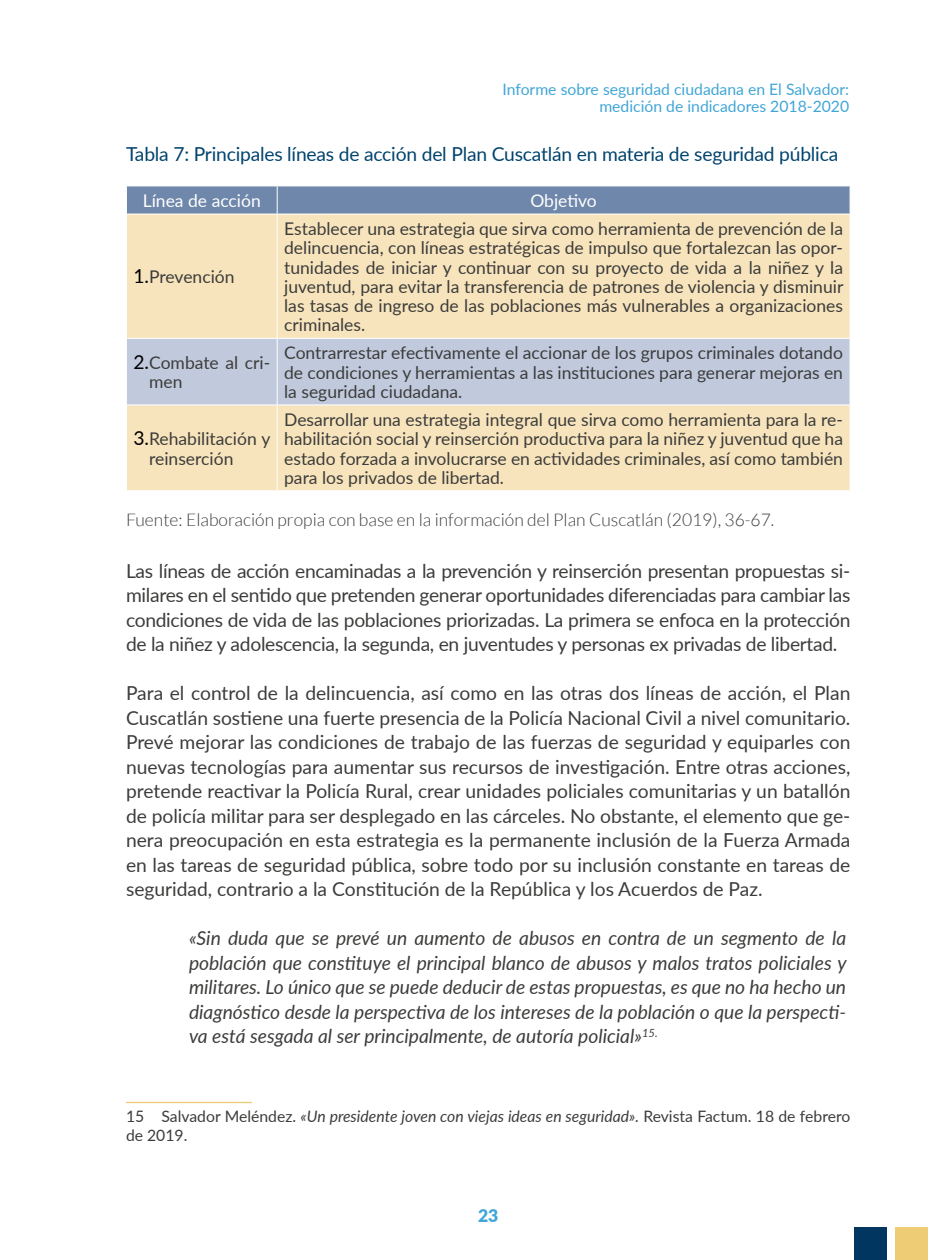
<style>
.page{position:relative;width:945px;height:1260px;background:#fff}
.page>*{position:absolute;margin:0;border:0;box-sizing:border-box;transform-origin:0 0}
.t1{font:19.25px/24.5px "Lato";letter-spacing:-.015em;color:#3c3c3b;text-align:justify}
.t2{font:italic 19.25px/24.5px "Lato";color:#3c3c3b;text-align:justify}
.t3{font:19.25px "Lato";letter-spacing:-.01em;color:#00436d}
.t4{font:17.5px/19.2px "Lato";color:#3c3c3b;text-align:justify}
.t5{font:300 17.5px "Lato";color:#3c3c3b}
.t6{font:17.5px "Lato";color:#fff}
.t7{font:900 17.5px "Lato";color:#41a6d7}
.t8{font:15.75px/19.2px "Lato";color:#3c3c3b}
.t9{font:15.75px/17.5px "Lato";color:#41a6d7;text-align:right}
.s1{font-size:19.25px;color:#000}
.s2{font-style:italic}
</style>
<div class="page">
<div style="left:854px;top:1228px;width:32px;height:32px;background:#00365f"></div>
<div style="left:896px;top:1228px;width:32px;height:32px;background:#eecb75"></div>
<div style="left:127px;top:215px;width:723px;height:275px;background:#f7e4bc"></div>
<div style="left:127px;top:339px;width:723px;height:66px;background:#c1cadd"></div>
<svg style="left:126px;top:186px;width:724px;height:28px;background:#738bad"></svg>
<hr style="left:277px;top:214px;width:1px;height:124px;background:#fff">
<hr style="left:126px;top:338px;width:151px;height:1px;background:#fff">
<hr style="left:277px;top:338px;width:573px;height:1px;background:#fff">
<hr style="left:277px;top:339px;width:1px;height:66px;background:#fff">
<hr style="left:126px;top:405px;width:151px;height:1px;background:#fff">
<hr style="left:277px;top:405px;width:573px;height:1px;background:#fff">
<hr style="left:277px;top:405px;width:1px;height:85px;background:#fff">
<hr style="left:126px;top:1102px;width:126px;height:1px;background:#eecb75">
<p class="t9" style="left:502px;top:80px;width:348px">Informe sobre seguridad ciudadana en El Salvador: medición de indicadores 2018-2020</p>
<p class="t3" style="left:126px;top:140px;width:714px">Tabla 7: Principales líneas de acción del Plan Cuscatlán en materia de seguridad pública</p>
<p class="t6" style="left:143px;top:188px;width:120px">Línea de acción</p>
<p class="t6" style="left:530px;top:188px;width:68px">Objetivo</p>
<p class="t4" style="left:133px;top:267px;width:103px"><span class="s1">1.</span>Prevención</p>
<p class="t4" style="left:284px;top:218px;width:561px">Establecer una estrategia que sirva como herramienta de prevención de la delincuencia, con líneas estratégicas de impulso que fortalezcan las opor&shy;tunidades de iniciar y continuar con su proyecto de vida a la niñez y la juventud, para evitar la transferencia de patrones de violencia y disminuir las tasas de ingreso de las poblaciones más vulnerables a organizaciones criminales.</p>
<p class="t4" style="left:149px;top:352px;width:122px;text-indent:-16px"><span class="s1">2.</span>Combate al cri&shy;men</p>
<p class="t4" style="left:284px;top:343px;width:560px">Contrarrestar efectivamente el accionar de los grupos criminales dotando de condiciones y herramientas a las instituciones para generar mejoras en la seguridad ciudadana.</p>
<p class="t4" style="left:149px;top:429px;width:123px;text-indent:-16px"><span class="s1">3.</span>Rehabilitación y reinserción</p>
<p class="t4" style="left:284px;top:409px;width:560px">Desarrollar una estrategia integral que sirva como herramienta para la re&shy;habilitación social y reinserción productiva para la niñez y juventud que ha estado forzada a involucrarse en actividades criminales, así como también para los privados de libertad.</p>
<p class="t5" style="left:126px;top:511px;width:650px">Fuente: Elaboración propia con base en la información del Plan Cuscatlán (2019), 36-67.</p>
<p class="t1" style="left:126px;top:557px;width:726px">Las líneas de acción encaminadas a la prevención y reinserción presentan propuestas si&shy;milares en el sentido que pretenden generar oportunidades diferenciadas para cambiar las condiciones de vida de las poblaciones priorizadas. La primera se enfoca en la protección de la niñez y adolescencia, la segunda, en juventudes y personas ex privadas de libertad.</p>
<p class="t1" style="left:126px;top:680px;width:726px">Para el control de la delincuencia, así como en las otras dos líneas de acción, el Plan Cuscatlán sostiene una fuerte presencia de la Policía Nacional Civil a nivel comunitario.<br>Prevé mejorar las condiciones de trabajo de las fuerzas de seguridad y equiparles con nuevas tecnologías para aumentar sus recursos de investigación. Entre otras acciones, pretende reactivar la Policía Rural, crear unidades policiales comunitarias y un batallón de policía militar para ser desplegado en las cárceles. No obstante, el elemento que ge&shy;nera preocupación en esta estrategia es la permanente inclusión de la Fuerza Armada en las tareas de seguridad pública, sobre todo por su inclusión constante en tareas de seguridad, contrario a la Constitución de la República y los Acuerdos de Paz.</p>
<p class="t2" style="left:189px;top:925px;width:659px">«Sin duda que se prevé un aumento de abusos en contra de un segmento de la población que constituye el principal blanco de abusos y malos tratos policiales y militares. Lo único que se puede deducir de estas propuestas, es que no ha hecho un diagnóstico desde la perspectiva de los intereses de la población o que la perspecti&shy;va está sesgada al ser principalmente, de autoría policial»<sup>15.</sup></p>
<p class="t8" style="left:126px;top:1106px;width:726px">15 Salvador Meléndez. <span class="s2">«Un presidente joven con viejas ideas en seguridad».</span> Revista Factum. 18 de febrero de 2019.</p>
<p class="t7" style="left:478px;top:1203px;width:22px">23</p>
</div>
